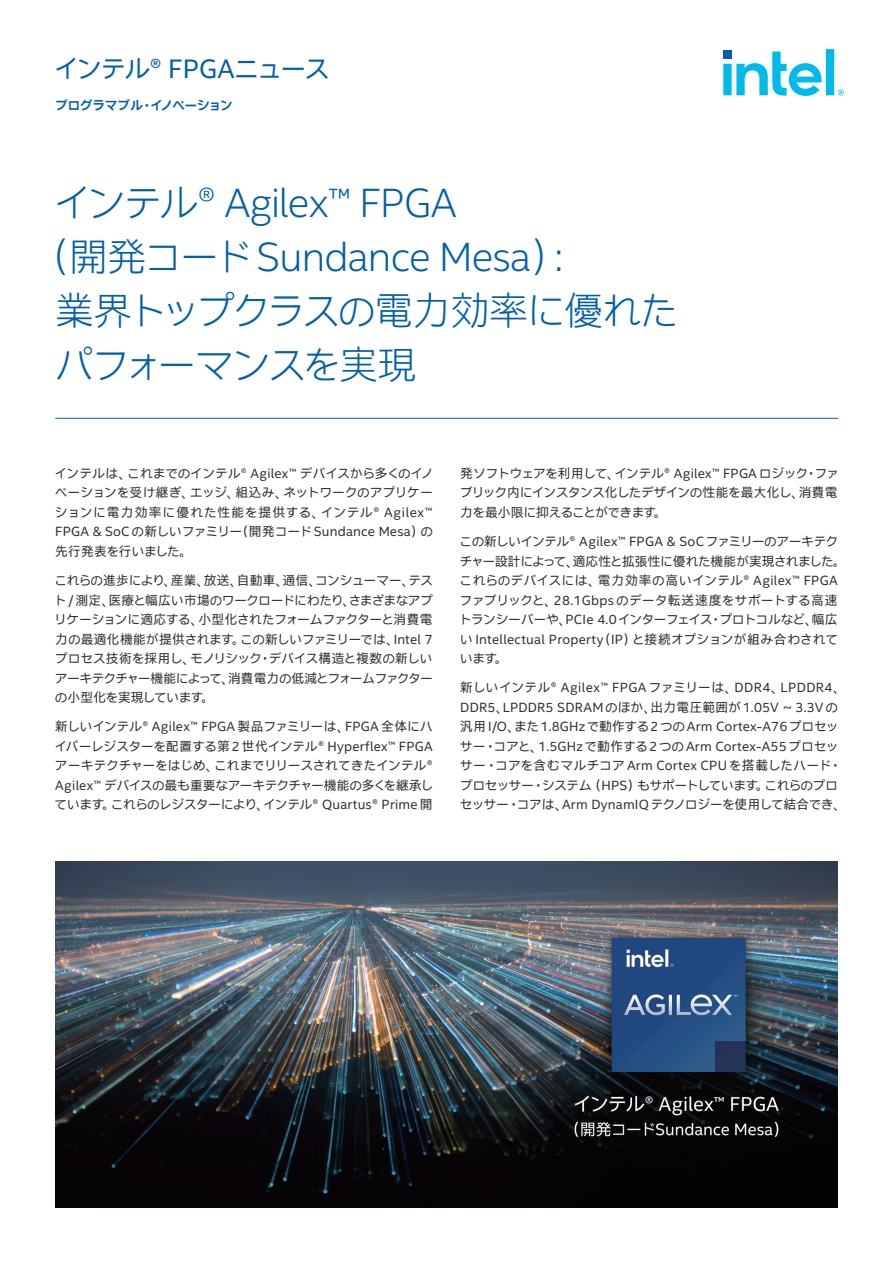
<style>
.page{position:relative;width:893px;height:1263px;background:#fff}
.page>*{position:absolute;margin:0;border:0;box-sizing:border-box;transform-origin:0 0}
.t1{font:300 39px/54px "Intel Clear Jpn Prop";letter-spacing:-.02em;color:#015fae}
.t2{font:25.5px "Intel Clear Jpn Prop";color:#015fae}
.t3{font:12.75px/19.5px "Intel Clear Jpn Prop";letter-spacing:.02em;color:#2d2f2e;text-align:justify}
.t4{font:700 12.75px "Intel Clear Jpn Prop";letter-spacing:.01em;color:#015fae}
</style>
<div class="page">
<hr style="left:55px;top:418px;width:783px;height:1px;background:#015fae">
<svg style="left:723px;top:49px;width:121px;height:47px"></svg>
<img style="left:55px;top:861px;width:783px;height:347px">
<h2 class="t2" style="left:55px;top:52px;width:275px">インテル® FPGAニュース</h2>
<p class="t4" style="left:55px;top:96px;width:179px">プログラマブル・イノベーション</p>
<h1 class="t1" style="left:50px;top:177px;width:629px">インテル® Agilex™ FPGA<br>（開発コード Sundance Mesa）：<br>業界トップクラスの電力効率に優れたパフォーマンスを実現</h1>
<p class="t3" style="left:55px;top:464px;width:379px">インテルは、これまでのインテル® Agilex™ デバイスから多くのイノベーションを受け継ぎ、エッジ、組込み、ネットワークのアプリケーションに電力効率に優れた性能を提供する、インテル® Agilex™ FPGA &amp; SoC の新しいファミリー（開発コード Sundance Mesa）の先行発表を行いました。</p>
<p class="t3" style="left:55px;top:571px;width:379px">これらの進歩により、産業、放送、自動車、通信、コンシューマー、テスト / 測定、医療と幅広い市場のワークロードにわたり、さまざまなアプリケーションに適応する、小型化されたフォームファクターと消費電力の最適化機能が提供されます。この新しいファミリーでは、Intel 7プロセス技術を採用し、モノリシック・デバイス構造と複数の新しいアーキテクチャー機能によって、消費電力の低減とフォームファクターの小型化を実現しています。</p>
<p class="t3" style="left:55px;top:717px;width:379px">新しいインテル® Agilex™ FPGA 製品ファミリーは、 FPGA 全体にハイパーレジスターを配置する第2世代インテル® Hyperflex™ FPGAアーキテクチャーをはじめ、これまでリリースされてきたインテル® Agilex™ デバイスの最も重要なアーキテクチャー機能の多くを継承しています。これらのレジスターにより、インテル® Quartus® Prime 開</p>
<p class="t3" style="left:460px;top:464px;width:379px">発ソフトウェアを利用して、インテル® Agilex™ FPGA ロジック・ファブリック内にインスタンス化したデザインの性能を最大化し、消費電力を最小限に抑えることができます。</p>
<p class="t3" style="left:460px;top:532px;width:380px;text-align:left">この新しいインテル® Agilex™ FPGA &amp; SoC ファミリーのアーキテクチャー設計によって、適応性と拡張性に優れた機能が実現されました。これらのデバイスには、電力効率の高いインテル® Agilex™ FPGAファブリックと、 28.1Gbps のデータ転送速度をサポートする高速トランシーバーや、PCIe 4.0 インターフェイス・プロトコルなど、幅広い Intellectual Property（IP）と接続オプションが組み合わされています。</p>
<p class="t3" style="left:460px;top:678px;width:381px;text-align:left">新しいインテル® Agilex™ FPGA ファミリーは、 DDR4、 LPDDR4、DDR5、LPDDR5 SDRAM のほか、出力電圧範囲が1.05V ～3.3V の汎用 I/O、また 1.8GHz で動作する 2 つの Arm Cortex-A76 プロセッサー・コアと、 1.5GHz で動作する 2 つの Arm Cortex-A55 プロセッサー・コアを含むマルチコア Arm Cortex CPU を搭載したハード・プロセッサー・システム（HPS）もサポートしています。これらのプロセッサー・コアは、Arm DynamIQ テクノロジーを使用して結合でき、</p>
</div>
